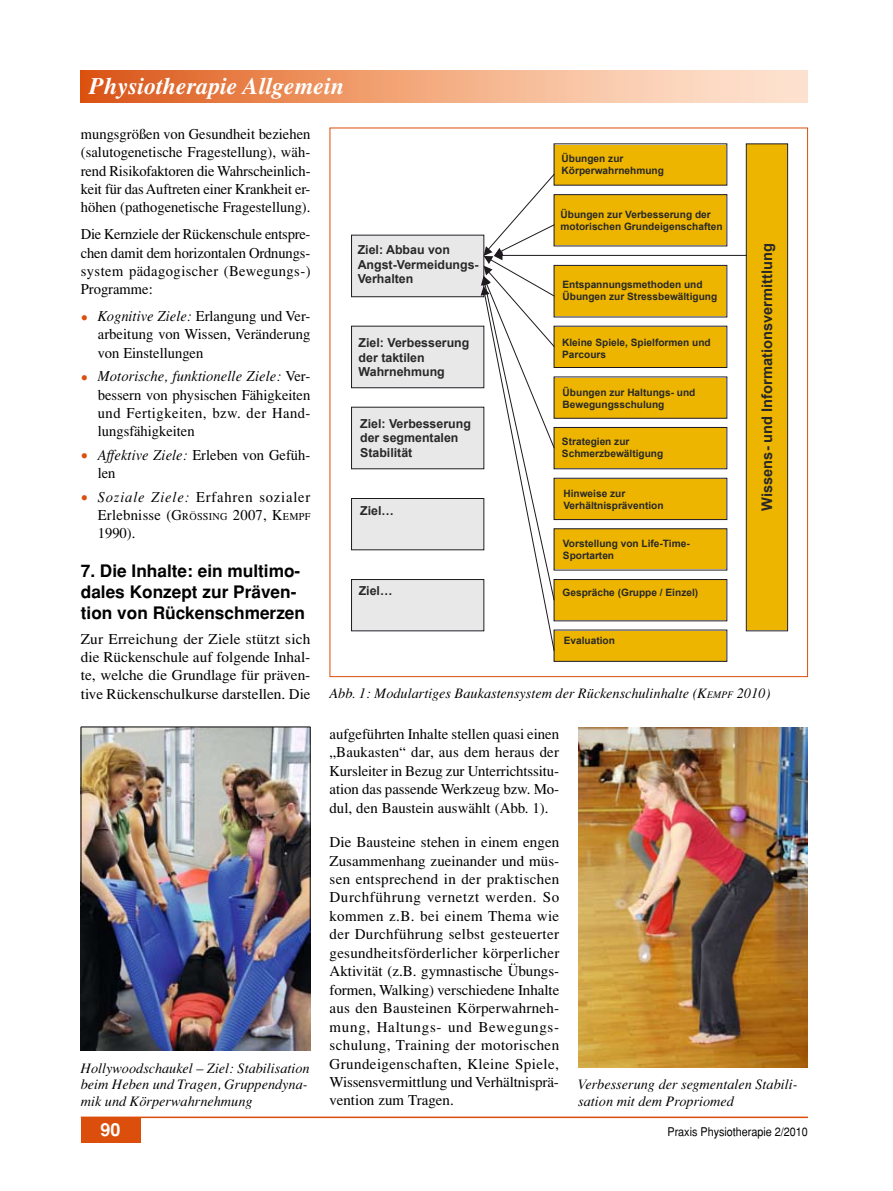
<style>
.page{position:relative;width:893px;height:1191px;background:#fff}
.page>*{position:absolute;margin:0;border:0;box-sizing:border-box;transform-origin:0 0}
.t1{font:italic 700 24px "Times";color:#fff}
.t2{font:700 18px "Helvetica";color:#fff}
.t3{font:700 17.25px/20.7px "Helvetica";color:#000}
.t4{font:15px/18.5px "Times";color:#000;text-align:justify}
.t5{font:700 14.7px "Arial";color:#282828}
.t6{font:italic 14.25px/16.5px "Times";color:#000}
.t7{font:700 12.3px/14.9px "Arial";color:#282828}
.t8{font:12px "Helvetica";color:#000;scale:.9 1}
.t9{font:700 10.2px/12.1px "Arial";color:#282828}
.s1{font-family:"Bauhaus";font-weight:600;color:#dc4e0c}
.s2{font-style:italic}
.s3{font-style:inherit}
.s4{font-size:10.5px}
.s5{font-size:10.05px}
</style>
<div class="page">
<hr style="left:81px;top:1116px;width:727px;height:2px;background:#dc4e0c">
<div style="left:81px;top:1117px;width:59px;height:25px;background:#dc4e0c"></div>
<div style="left:81px;top:71px;width:727px;height:31px;background:linear-gradient(to right,#df5e1c,#fff1e0)"></div>
<div style="left:555px;top:145px;width:171px;height:39px;background:#eeb500"></div>
<div style="left:555px;top:195px;width:171px;height:50px;background:#eeb500"></div>
<div style="left:554px;top:194px;width:173px;height:52px;border:1px solid #1d191f"></div>
<div style="left:555px;top:266px;width:171px;height:50px;background:#eeb500"></div>
<div style="left:554px;top:265px;width:173px;height:52px;border:1px solid #1d191f"></div>
<div style="left:555px;top:327px;width:171px;height:40px;background:#eeb500"></div>
<div style="left:554px;top:326px;width:173px;height:42px;border:1px solid #1d191f"></div>
<div style="left:555px;top:378px;width:171px;height:39px;background:#eeb500"></div>
<div style="left:554px;top:376px;width:173px;height:43px;border:1px solid #1d191f"></div>
<div style="left:747px;top:145px;width:40px;height:485px;background:#eeb500"></div>
<div style="left:746px;top:143px;width:42px;height:488px;border:1px solid #1d191f"></div>
<div style="left:555px;top:479px;width:171px;height:40px;background:#eeb500"></div>
<div style="left:554px;top:478px;width:173px;height:42px;border:1px solid #1d191f"></div>
<div style="left:555px;top:529px;width:171px;height:40px;background:#eeb500"></div>
<div style="left:554px;top:528px;width:173px;height:42px;border:1px solid #1d191f"></div>
<div style="left:555px;top:580px;width:171px;height:40px;background:#eeb500"></div>
<div style="left:554px;top:579px;width:173px;height:42px;border:1px solid #1d191f"></div>
<div style="left:555px;top:428px;width:171px;height:40px;background:#eeb500"></div>
<div style="left:554px;top:427px;width:173px;height:42px;border:1px solid #1d191f"></div>
<div style="left:555px;top:631px;width:171px;height:29px;background:#eeb500"></div>
<div style="left:554px;top:629px;width:173px;height:33px;border:1px solid #1d191f"></div>
<div style="left:352px;top:327px;width:131px;height:60px;background:#e8e8e8"></div>
<div style="left:351px;top:326px;width:133px;height:62px;border:1px solid #1d191f"></div>
<div style="left:352px;top:408px;width:131px;height:60px;background:#e8e8e8"></div>
<div style="left:352px;top:236px;width:131px;height:60px;background:#e8e8e8"></div>
<div style="left:351px;top:235px;width:133px;height:62px;border:1px solid #1d191f"></div>
<div style="left:352px;top:499px;width:131px;height:50px;background:#e8e8e8"></div>
<div style="left:351px;top:498px;width:133px;height:52px;border:1px solid #1d191f"></div>
<div style="left:352px;top:580px;width:131px;height:50px;background:#e8e8e8"></div>
<div style="left:351px;top:579px;width:133px;height:52px;border:1px solid #1d191f"></div>
<hr style="left:502px;top:255px;width:244px;height:1px;background:#1d191f">
<svg style="left:481px;top:173px;width:74px;height:478px"></svg>
<img style="left:81px;top:727px;width:229px;height:323px">
<img style="left:578px;top:727px;width:230px;height:341px">
<hr style="left:81px;top:727px;width:1px;height:168px;background:#000">
<hr style="left:81px;top:726px;width:229px;height:1px;background:#000">
<hr style="left:310px;top:727px;width:1px;height:204px;background:#000">
<h1 class="t1" style="left:89px;top:73px;width:256px">Physiotherapie Allgemein</h1>
<p class="t4" style="left:81px;top:125px;width:231px">mungsgrößen von Gesundheit beziehen (salutogenetische Fragestellung), wäh&shy;rend Risikofaktoren die Wahrscheinlich&shy;keit für das Auftreten einer Krankheit er&shy;höhen (pathogenetische Fragestellung).</p>
<p class="t4" style="left:81px;top:225px;width:231px">Die Kernziele der Rückenschule entspre&shy;chen damit dem horizontalen Ordnungs&shy;system pädagogischer (Bewegungs-)<br>Programme:</p>
<p class="t4" style="left:98px;top:307px;width:214px;text-indent:-17px"><span class="s1">•</span> <span class="s2">Kognitive Ziele:</span> Erlangung und Ver&shy;arbeitung von Wissen, Veränderung von Einstellungen</p>
<p class="t4" style="left:98px;top:367px;width:214px;text-indent:-17px"><span class="s1">•</span> <span class="s2">Motorische, funktionelle Ziele:</span> Ver&shy;bessern von physischen Fähigkeiten und Fertigkeiten, bzw. der Hand&shy;lungsfähigkeiten</p>
<p class="t4" style="left:98px;top:446px;width:214px;text-indent:-17px"><span class="s1">•</span> <span class="s2">Affektive Ziele:</span> Erleben von Gefüh&shy;len</p>
<p class="t4" style="left:98px;top:487px;width:214px;text-indent:-17px"><span class="s1">•</span> <span class="s2">Soziale Ziele:</span> Erfahren sozialer Erlebnisse (<span class="s3">G</span><span class="s4">RÖSSING</span> 2007, <span class="s3">K</span><span class="s4">EMPF </span>1990).</p>
<p class="t3" style="left:81px;top:561px;width:226px">7. Die Inhalte: ein multimo&shy;dales Konzept zur Präven&shy;tion von Rückenschmerzen</p>
<p class="t4" style="left:81px;top:629px;width:231px">Zur Erreichung der Ziele stützt sich die Rückenschule auf folgende Inhal&shy;te, welche die Grundlage für präven&shy;tive Rückenschulkurse darstellen. Die</p>
<p class="t4" style="left:330px;top:724px;width:231px">aufgeführten Inhalte stellen quasi einen „Baukasten“ dar, aus dem heraus der Kursleiter in Bezug zur Unterrichtssitu&shy;ation das passende Werkzeug bzw. Mo&shy;dul, den Baustein auswählt (Abb. 1).</p>
<p class="t4" style="left:330px;top:832px;width:231px">Die Bausteine stehen in einem engen Zusammenhang zueinander und müs&shy;sen entsprechend in der praktischen Durchführung vernetzt werden. So kommen z.B. bei einem Thema wie der Durchführung selbst gesteuerter gesundheitsförderlicher körperlicher Aktivität (z.B. gymnastische Übungs&shy;formen, Walking) verschiedene Inhalte aus den Bausteinen Körperwahrneh&shy;mung, Haltungs- und Bewegungs&shy;schulung, Training der motorischen Grundeigenschaften, Kleine Spiele, Wissensvermittlung und Verhältnisprä&shy;vention zum Tragen.</p>
<p class="t9" style="left:562px;top:152px;width:104px">Übungen zur<br>Körperwahrnehmung</p>
<p class="t9" style="left:560px;top:208px;width:164px">Übungen zur Verbesserung der motorischen Grundeigenschaften</p>
<p class="t5" style="left:759px;top:510px;width:269px;rotate:-90deg">Wissens- und Informationsvermittlung</p>
<p class="t7" style="left:358px;top:242px;width:123px">Ziel: Abbau von<br>Angst-Vermeidungs-<br>Verhalten</p>
<p class="t9" style="left:562px;top:278px;width:156px">Entspannungsmethoden und<br>Übungen zur Stressbewältigung</p>
<p class="t9" style="left:562px;top:336px;width:150px">Kleine Spiele, Spielformen und<br>Parcours</p>
<p class="t9" style="left:563px;top:386px;width:134px">Übungen zur Haltungs- und<br>Bewegungsschulung</p>
<p class="t9" style="left:562px;top:436px;width:103px">Strategien zur<br>Schmerzbewältigung</p>
<p class="t9" style="left:563px;top:487px;width:102px">Hinweise zur<br>Verhältnisprävention</p>
<p class="t9" style="left:563px;top:537px;width:128px">Vorstellung von Life-Time-<br>Sportarten</p>
<p class="t9" style="left:563px;top:586px;width:137px">Gespräche (Gruppe / Einzel)</p>
<p class="t9" style="left:564px;top:634px;width:53px">Evaluation</p>
<p class="t7" style="left:359px;top:335px;width:112px">Ziel: Verbesserung der taktilen<br>Wahrnehmung</p>
<p class="t7" style="left:360px;top:416px;width:112px">Ziel: Verbesserung der segmentalen<br>Stabilität</p>
<p class="t7" style="left:360px;top:503px;width:35px">Ziel…</p>
<p class="t7" style="left:359px;top:583px;width:35px">Ziel…</p>
<p class="t6" style="left:330px;top:685px;width:442px">Abb. 1: Modulartiges Baukastensystem der Rückenschulinhalte (<span class="s3">K</span><span class="s5">empf</span> 2010)</p>
<p class="t6" style="left:81px;top:1059px;width:230px">Hollywoodschaukel – Ziel: Stabilisation beim Heben und Tragen, Gruppendyna&shy;mik und Körperwahrnehmung</p>
<p class="t6" style="left:578px;top:1076px;width:221px">Verbesserung der segmentalen Stabili&shy;sation mit dem Propriomed</p>
<p class="t2" style="left:101px;top:1118px;width:22px">90</p>
<p class="t8" style="left:667px;top:1124px;width:158px">Praxis Physiotherapie 2/2010</p>
</div>
